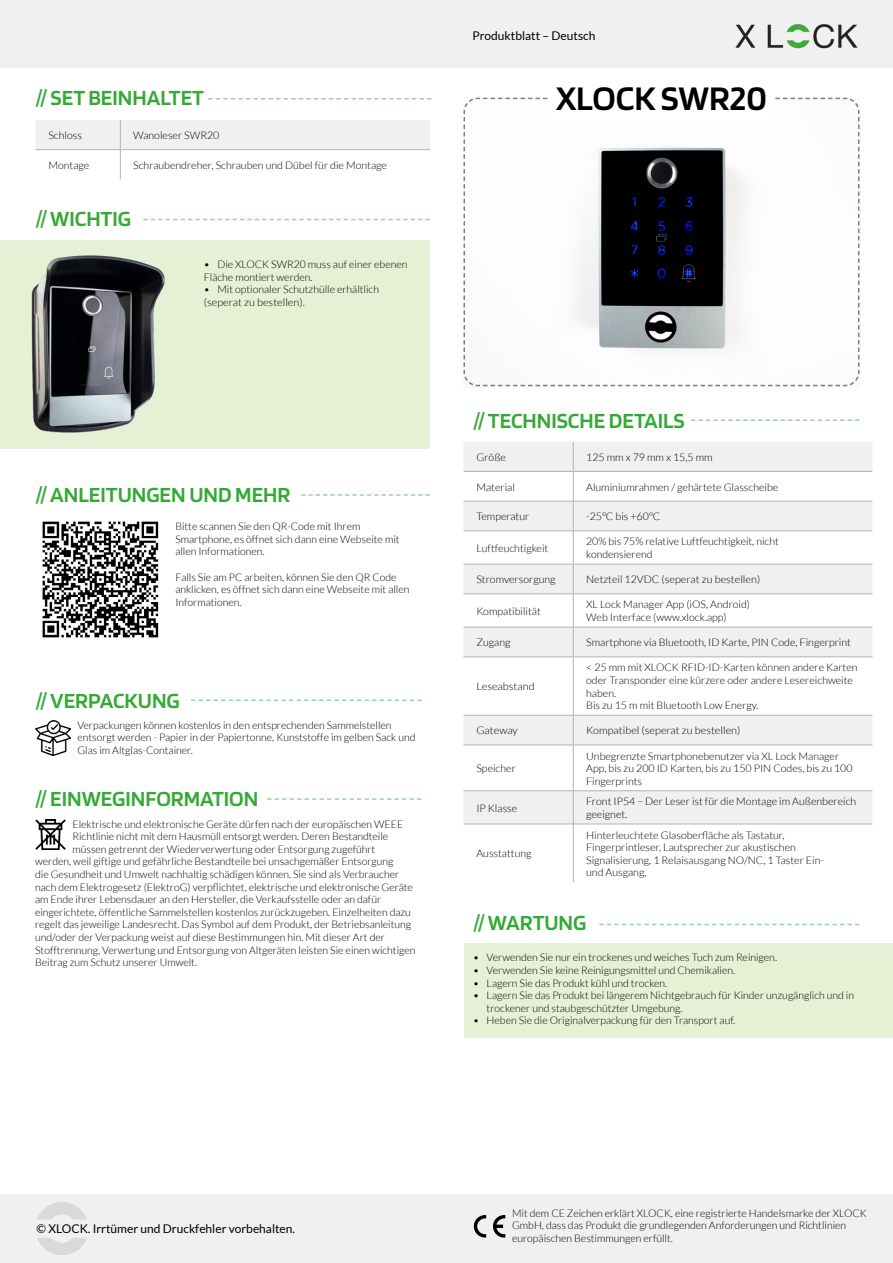
<style>
.page{position:relative;width:893px;height:1263px;background:#fff}
.page>*{position:absolute;margin:0;border:0;box-sizing:border-box;transform-origin:0 0}
.t1{font:600 36px "Blinker";color:#000}
.t2{font:600 22.5px "Blinker";color:#35a936}
.t3{font:12px "Lato";color:#000}
.t4{font:300 10.5px/12.6px "Lato";color:#000}
.t5{font:300 10.5px "Lato";color:#000;scale:1.04 1}
</style>
<div class="page">
<div style="left:0;top:1194px;width:893px;height:69px;background:#f0f0f0"></div>
<div style="left:0;top:0;width:893px;height:68px;background:#f0f0f0"></div>
<svg style="left:474px;top:1215px;width:12px;height:22px"></svg>
<svg style="left:493px;top:1215px;width:12px;height:22px"></svg>
<img style="left:37px;top:1202px;width:50px;height:53px">
<img style="left:735px;top:24px;width:123px;height:25px">
<svg style="left:463px;top:97px;width:397px;height:290px"></svg>
<div style="left:463px;top:943px;width:430px;height:95px;background:#e6f0d4"></div>
<div style="left:0;top:240px;width:430px;height:209px;background:#e6f0d4"></div>
<svg style="left:463px;top:442px;width:409px;height:382px"></svg>
<svg style="left:573px;top:442px;width:1px;height:59px"></svg>
<hr style="left:573px;top:501px;width:1px;height:30px;background:#b4b3b4">
<hr style="left:573px;top:531px;width:1px;height:33px;background:#b4b3b4">
<hr style="left:573px;top:564px;width:1px;height:30px;background:#b4b3b4">
<hr style="left:573px;top:594px;width:1px;height:33px;background:#b4b3b4">
<hr style="left:573px;top:627px;width:1px;height:30px;background:#b4b3b4">
<hr style="left:573px;top:657px;width:1px;height:58px;background:#b4b3b4">
<hr style="left:573px;top:715px;width:1px;height:30px;background:#b4b3b4">
<hr style="left:573px;top:745px;width:1px;height:45px;background:#b4b3b4">
<hr style="left:573px;top:791px;width:1px;height:33px;background:#b4b3b4">
<hr style="left:573px;top:824px;width:1px;height:58px;background:#b4b3b4">
<hr style="left:463px;top:471px;width:110px;height:1px;background:#b4b3b4">
<hr style="left:573px;top:471px;width:299px;height:1px;background:#b4b3b4">
<hr style="left:463px;top:501px;width:110px;height:1px;background:#b4b3b4">
<hr style="left:573px;top:501px;width:299px;height:1px;background:#b4b3b4">
<hr style="left:463px;top:531px;width:110px;height:1px;background:#b4b3b4">
<hr style="left:573px;top:531px;width:299px;height:1px;background:#b4b3b4">
<hr style="left:463px;top:564px;width:110px;height:1px;background:#b4b3b4">
<hr style="left:573px;top:564px;width:299px;height:1px;background:#b4b3b4">
<hr style="left:463px;top:594px;width:110px;height:1px;background:#b4b3b4">
<hr style="left:573px;top:594px;width:299px;height:1px;background:#b4b3b4">
<hr style="left:463px;top:627px;width:110px;height:1px;background:#b4b3b4">
<hr style="left:573px;top:627px;width:299px;height:1px;background:#b4b3b4">
<hr style="left:463px;top:656px;width:110px;height:1px;background:#b4b3b4">
<hr style="left:573px;top:656px;width:299px;height:1px;background:#b4b3b4">
<hr style="left:463px;top:715px;width:110px;height:1px;background:#b4b3b4">
<hr style="left:573px;top:715px;width:299px;height:1px;background:#b4b3b4">
<hr style="left:463px;top:745px;width:110px;height:1px;background:#b4b3b4">
<hr style="left:573px;top:745px;width:299px;height:1px;background:#b4b3b4">
<hr style="left:463px;top:790px;width:110px;height:1px;background:#b4b3b4">
<hr style="left:573px;top:790px;width:299px;height:1px;background:#b4b3b4">
<hr style="left:463px;top:824px;width:110px;height:1px;background:#b4b3b4">
<hr style="left:573px;top:824px;width:299px;height:1px;background:#b4b3b4">
<svg style="left:143px;top:219px;width:287px;height:1px"></svg>
<svg style="left:301px;top:494px;width:129px;height:2px"></svg>
<svg style="left:599px;top:924px;width:260px;height:1px"></svg>
<svg style="left:267px;top:798px;width:154px;height:2px"></svg>
<svg style="left:191px;top:699px;width:231px;height:2px"></svg>
<div style="left:549px;top:75px;width:225px;height:51px;background:#fff"></div>
<svg style="left:691px;top:419px;width:168px;height:2px"></svg>
<img style="left:35px;top:819px;width:31px;height:31px">
<img style="left:36px;top:720px;width:35px;height:35px">
<svg style="left:36px;top:120px;width:394px;height:59px"></svg>
<hr style="left:36px;top:149px;width:84px;height:1px;background:#b4b3b4">
<hr style="left:120px;top:149px;width:310px;height:1px;background:#b4b3b4">
<svg style="left:208px;top:98px;width:223px;height:2px"></svg>
<img style="left:31px;top:255px;width:134px;height:178px">
<img style="left:42px;top:521px;width:117px;height:117px">
<h2 class="t2" style="left:36px;top:86px;width:170px">// SET BEINHALTET</h2>
<p class="t4" style="left:48px;top:129px;width:35px">Schloss</p>
<p class="t4" style="left:133px;top:129px;width:88px">Wanoleser SWR20</p>
<p class="t4" style="left:48px;top:159px;width:42px">Montage</p>
<p class="t4" style="left:133px;top:159px;width:255px">Schraubendreher, Schrauben und Dübel für die Montage</p>
<h2 class="t2" style="left:36px;top:207px;width:97px">// WICHTIG</h2>
<p class="t4" style="left:204px;top:258px;width:205px">• Die XLOCK SWR20 muss auf einer ebenen<br>Fläche montiert werden.</p>
<p class="t4" style="left:204px;top:283px;width:177px">• Mit optionaler Schutzhülle erhältlich (seperat zu bestellen).</p>
<h2 class="t2" style="left:36px;top:483px;width:257px">// ANLEITUNGEN UND MEHR</h2>
<p class="t4" style="left:175px;top:520px;width:226px">Bitte scannen Sie den QR-Code mit Ihrem<br>Smartphone, es öffnet sich dann eine Webseite mit allen Informationen.</p>
<p class="t4" style="left:175px;top:570px;width:236px">Falls Sie am PC arbeiten, können Sie den QR Code anklicken, es öffnet sich dann eine Webseite mit allen<br>Informationen.</p>
<h2 class="t2" style="left:36px;top:689px;width:146px">// VERPACKUNG</h2>
<p class="t4" style="left:77px;top:719px;width:340px">Verpackungen können kostenlos in den entsprechenden Sammelstellen entsorgt werden - Papier in der Papiertonne, Kunststoffe im gelben Sack und<br>Glas im Altglas-Container.</p>
<h2 class="t2" style="left:35px;top:787px;width:225px">// EINWEGINFORMATION</h2>
<p class="t4" style="left:72px;top:817px;width:332px">Elektrische und elektronische Geräte dürfen nach der europäischen WEEE</p>
<p class="t4" style="left:72px;top:830px;width:317px">Richtlinie nicht mit dem Hausmüll entsorgt werden. Deren Bestandteile</p>
<p class="t4" style="left:72px;top:843px;width:304px">müssen getrennt der Wiederverwertung oder Entsorgung zugeführt</p>
<p class="t4" style="left:35px;top:855px;width:360px">werden, weil giftige und gefährliche Bestandteile bei unsachgemäßer Entsorgung</p>
<p class="t4" style="left:35px;top:868px;width:366px">die Gesundheit und Umwelt nachhaltig schädigen können. Sie sind als Verbraucher</p>
<p class="t4" style="left:35px;top:880px;width:379px">nach dem Elektrogesetz (ElektroG) verpflichtet, elektrische und elektronische Geräte</p>
<p class="t4" style="left:35px;top:893px;width:348px">am Ende ihrer Lebensdauer an den Hersteller, die Verkaufsstelle oder an dafür</p>
<p class="t4" style="left:35px;top:906px;width:377px">eingerichtete, öffentliche Sammelstellen kostenlos zurückzugeben. Einzelheiten dazu</p>
<p class="t4" style="left:35px;top:918px;width:378px">regelt das jeweilige Landesrecht. Das Symbol auf dem Produkt, der Betriebsanleitung</p>
<p class="t4" style="left:35px;top:931px;width:351px">und/oder der Verpackung weist auf diese Bestimmungen hin. Mit dieser Art der</p>
<p class="t4" style="left:35px;top:943px;width:382px">Stofftrennung, Verwertung und Entsorgung von Altgeräten leisten Sie einen wichtigen</p>
<p class="t4" style="left:35px;top:956px;width:163px">Beitrag zum Schutz unserer Umwelt.</p>
<p class="t3" style="left:472px;top:29px;width:125px">Produktblatt – Deutsch</p>
<h1 class="t1" style="left:556px;top:79px;width:212px">XLOCK SWR20</h1>
<h2 class="t2" style="left:473px;top:409px;width:213px">// TECHNISCHE DETAILS</h2>
<p class="t4" style="left:476px;top:451px;width:31px">Größe</p>
<p class="t4" style="left:586px;top:451px;width:128px">125 mm x 79 mm x 15,5 mm</p>
<p class="t4" style="left:476px;top:480px;width:40px">Material</p>
<p class="t4" style="left:586px;top:480px;width:194px">Aluminiumrahmen / gehärtete Glasscheibe</p>
<p class="t4" style="left:476px;top:510px;width:54px">Temperatur</p>
<p class="t4" style="left:586px;top:510px;width:76px">-25°C bis +60°C</p>
<p class="t4" style="left:476px;top:542px;width:73px">Luftfeuchtigkeit</p>
<p class="t4" style="left:586px;top:535px;width:194px">20% bis 75% relative Luftfeuchtigkeit, nicht kondensierend</p>
<p class="t4" style="left:476px;top:573px;width:81px">Stromversorgung</p>
<p class="t4" style="left:586px;top:573px;width:176px">Netzteil 12VDC (seperat zu bestellen)</p>
<p class="t4" style="left:476px;top:605px;width:66px">Kompatibilität</p>
<p class="t4" style="left:586px;top:598px;width:165px">XL Lock Manager App (iOS, Android)<br>Web Interface (www.xlock.app)</p>
<p class="t4" style="left:476px;top:636px;width:36px">Zugang</p>
<p class="t4" style="left:586px;top:636px;width:266px">Smartphone via Bluetooth, ID Karte, PIN Code, Fingerprint</p>
<p class="t5" style="left:476px;top:681px;width:57px">Leseabstand</p>
<p class="t4" style="left:586px;top:661px;width:273px">&lt; 25 mm mit XLOCK RFID-ID-Karten können andere Karten oder Transponder eine kürzere oder andere Lesereichweite haben.<br>Bis zu 15 m mit Bluetooth Low Energy.</p>
<p class="t5" style="left:476px;top:725px;width:41px">Gateway</p>
<p class="t5" style="left:586px;top:725px;width:150px">Kompatibel (seperat zu bestellen)</p>
<p class="t4" style="left:476px;top:762px;width:41px">Speicher</p>
<p class="t4" style="left:586px;top:749px;width:268px">Unbegrenzte Smartphonebenutzer via XL Lock Manager<br>App, bis zu 200 ID Karten, bis zu 150 PIN Codes, bis zu 100<br>Fingerprints</p>
<p class="t4" style="left:476px;top:801px;width:42px">IP Klasse</p>
<p class="t4" style="left:586px;top:795px;width:272px">Front IP54 – Der Leser ist für die Montage im Außenbereich geeignet.</p>
<p class="t4" style="left:476px;top:847px;width:57px">Ausstattung</p>
<p class="t4" style="left:586px;top:828px;width:239px">Hinterleuchtete Glasoberfläche als Tastatur, Fingerprintleser, Lautsprecher zur akustischen Signalisierung, 1 Relaisausgang NO/NC, 1 Taster Ein&shy;und Ausgang,</p>
<h2 class="t2" style="left:473px;top:911px;width:115px">// WARTUNG</h2>
<p class="t4" style="left:473px;top:951px;width:305px">• Verwenden Sie nur ein trockenes und weiches Tuch zum Reinigen.</p>
<p class="t4" style="left:473px;top:964px;width:264px">• Verwenden Sie keine Reinigungsmittel und Chemikalien.</p>
<p class="t4" style="left:473px;top:977px;width:196px">• Lagern Sie das Produkt kühl und trocken.</p>
<p class="t4" style="left:487px;top:989px;width:369px;text-indent:-14px">• Lagern Sie das Produkt bei längerem Nichtgebrauch für Kinder unzugänglich und in trockener und staubgeschützter Umgebung.</p>
<p class="t4" style="left:473px;top:1014px;width:263px">• Heben Sie die Originalverpackung für den Transport auf.</p>
<p class="t3" style="left:37px;top:1221px;width:260px">© XLOCK. Irrtümer und Druckfehler vorbehalten.</p>
<p class="t4" style="left:512px;top:1207px;width:356px">Mit dem CE Zeichen erklärt XLOCK, eine registrierte Handelsmarke der XLOCK<br>GmbH, dass das Produkt die grundlegenden Anforderungen und Richtlinien europäischen Bestimmungen erfüllt.</p>
</div>
